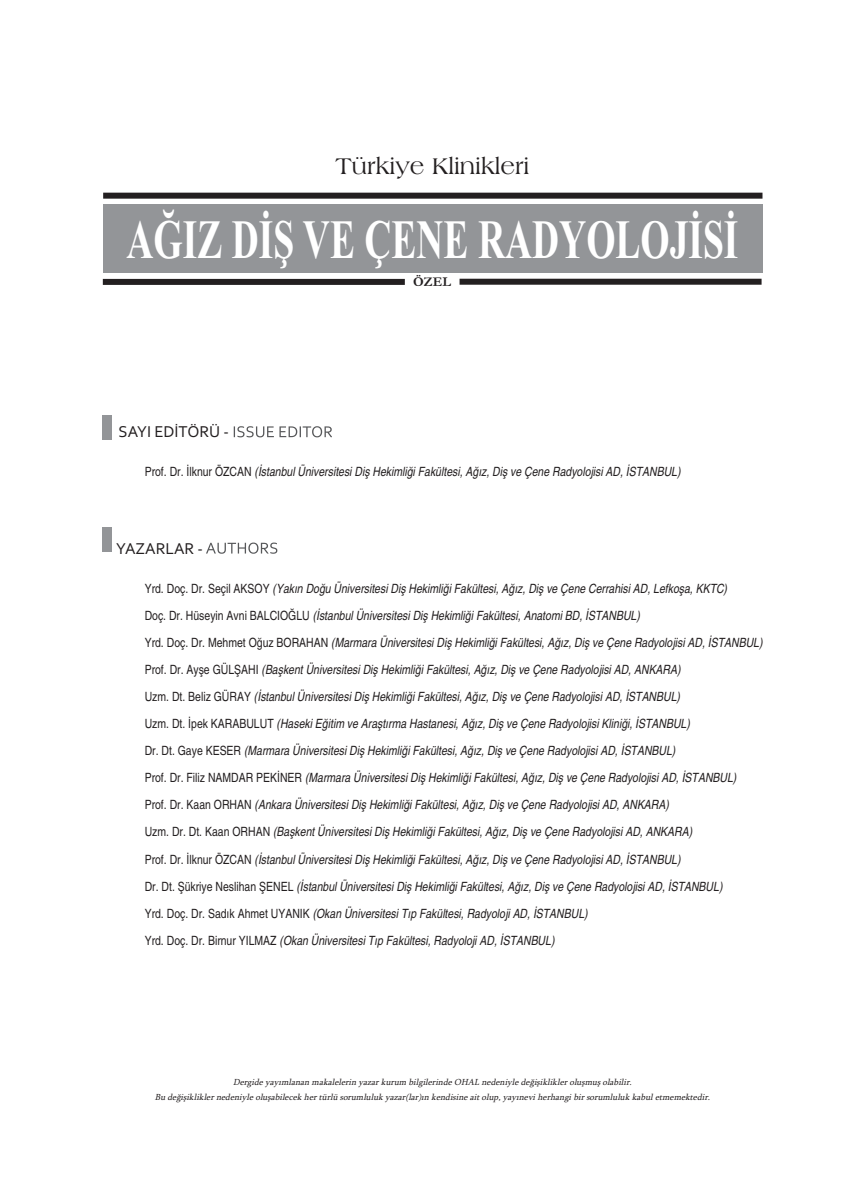
<style>
.page{position:relative;width:865px;height:1197px;background:#fff}
.page>*{position:absolute;margin:0;border:0;box-sizing:border-box;transform-origin:0 0}
.t1{font:700 55.35px "Times New Roman";color:#fff;scale:.68 1}
.t2{font:24px "Americana BT Roman";color:#231f20}
.t3{font:16.5px "Corbel";color:#231f20}
.t4{font:700 13.5px "Garamond";color:#231f20}
.t5{font:italic condensed 12.75px/27px "Helvetica";color:#231f20}
.t6{font:italic 9px/15px "Sylfaen";color:#231f20;text-align:center}
.s1{font-style:normal}
</style>
<div class="page">
<div style="left:103px;top:204px;width:659px;height:68px;background:#939598"></div>
<div style="left:103px;top:193px;width:659px;height:6px;background:#231f20"></div>
<div style="left:103px;top:279px;width:302px;height:6px;background:#231f20"></div>
<div style="left:459px;top:279px;width:302px;height:6px;background:#231f20"></div>
<div style="left:103px;top:415px;width:9px;height:25px;background:#939598"></div>
<svg style="left:234px;top:426px;width:67px;height:11px"></svg>
<div style="left:103px;top:527px;width:9px;height:25px;background:#939598"></div>
<svg style="left:206px;top:542px;width:71px;height:11px"></svg>
<h2 class="t2" style="left:335px;top:152px;width:195px">Türkiye Klinikleri</h2>
<h1 class="t1" style="left:126px;top:207px;width:901px">AĞIZ DİŞ VE ÇENE RADYOLOJİSİ</h1>
<p class="t4" style="left:413px;top:274px;width:39px">ÖZEL</p>
<p class="t3" style="left:119px;top:422px;width:112px">SAYI EDİTÖRÜ -</p>
<p class="t5" style="left:145px;top:458px;width:537px"><span class="s1">Prof. Dr. İlknur ÖZCAN</span> (İstanbul Üniversitesi Diş Hekimliği Fakültesi, Ağız, Diş ve Çene Radyolojisi AD, İSTANBUL)</p>
<p class="t3" style="left:116px;top:538px;width:88px">YAZARLAR -</p>
<p class="t5" style="left:145px;top:575px;width:619px"><span class="s1">Yrd. Doç. Dr. Seçil AKSOY</span> (Yakın Doğu Üniversitesi Diş Hekimliği Fakültesi, Ağız, Diş ve Çene Cerrahisi AD, Lefkoşa, KKTC)<br><span class="s1">Doç. Dr. Hüseyin Avni BALCIOĞLU</span> (İstanbul Üniversitesi Diş Hekimliği Fakültesi, Anatomi BD, İSTANBUL)<br><span class="s1">Yrd. Doç. Dr. Mehmet Oğuz BORAHAN</span> (Marmara Üniversitesi Diş Hekimliği Fakültesi, Ağız, Diş ve Çene Radyolojisi AD, İSTANBUL)<br><span class="s1">Prof. Dr. Ayşe GÜLŞAHI</span> (Başkent Üniversitesi Diş Hekimliği Fakültesi, Ağız, Diş ve Çene Radyolojisi AD, ANKARA)<br><span class="s1">Uzm. Dt. Beliz GÜRAY</span> (İstanbul Üniversitesi Diş Hekimliği Fakültesi, Ağız, Diş ve Çene Radyolojisi AD, İSTANBUL)<br><span class="s1">Uzm. Dt. İpek KARABULUT</span> (Haseki Eğitim ve Araştırma Hastanesi, Ağız, Diş ve Çene Radyolojisi Kliniği, İSTANBUL)<br><span class="s1">Dr. Dt. Gaye KESER</span> (Marmara Üniversitesi Diş Hekimliği Fakültesi, Ağız, Diş ve Çene Radyolojisi AD, İSTANBUL)<br><span class="s1">Prof. Dr. Filiz NAMDAR PEKİNER</span> (Marmara Üniversitesi Diş Hekimliği Fakültesi, Ağız, Diş ve Çene Radyolojisi AD, İSTANBUL)<br><span class="s1">Prof. Dr. Kaan ORHAN</span> (Ankara Üniversitesi Diş Hekimliği Fakültesi, Ağız, Diş ve Çene Radyolojisi AD, ANKARA)<br><span class="s1">Uzm. Dr. Dt. Kaan ORHAN</span> (Başkent Üniversitesi Diş Hekimliği Fakültesi, Ağız, Diş ve Çene Radyolojisi AD, ANKARA)<br><span class="s1">Prof. Dr. İlknur ÖZCAN</span> (İstanbul Üniversitesi Diş Hekimliği Fakültesi, Ağız, Diş ve Çene Radyolojisi AD, İSTANBUL)<br><span class="s1">Dr. Dt. Şükriye Neslihan ŞENEL</span> (İstanbul Üniversitesi Diş Hekimliği Fakültesi, Ağız, Diş ve Çene Radyolojisi AD, İSTANBUL)<br><span class="s1">Yrd. Doç. Dr. Sadık Ahmet UYANIK</span> (Okan Üniversitesi Tıp Fakültesi, Radyoloji AD, İSTANBUL)<br><span class="s1">Yrd. Doç. Dr. Birnur YILMAZ</span> (Okan Üniversitesi Tıp Fakültesi, Radyoloji AD, İSTANBUL)</p>
<p class="t6" style="left:155px;top:1074px;width:559px">Dergide yayımlanan makalelerin yazar kurum bilgilerinde OHAL nedeniyle değişiklikler oluşmuş olabilir.<br>Bu değişiklikler nedeniyle oluşabilecek her türlü sorumluluk yazar(lar)ın kendisine ait olup, yayınevi herhangi bir sorumluluk kabul etmemektedir.</p>
</div>
